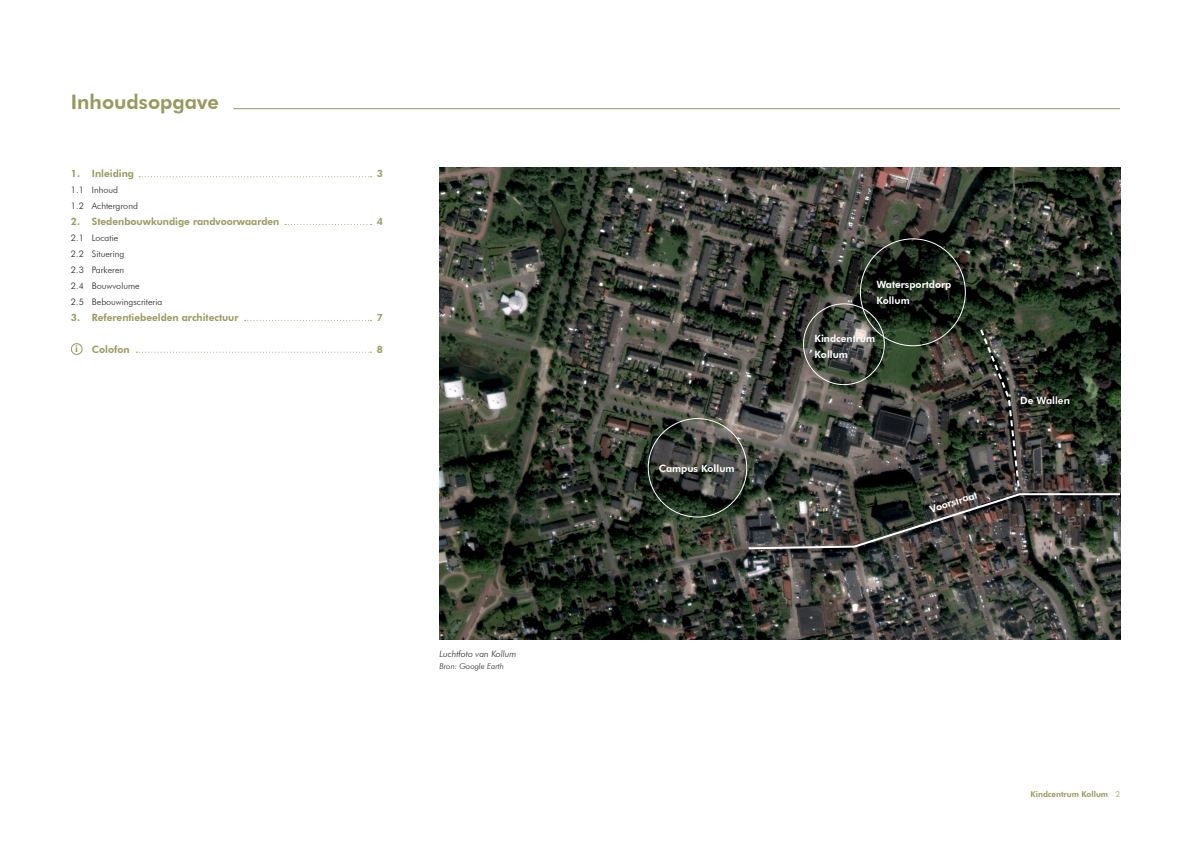
<style>
.page{position:relative;width:1191px;height:842px;background:#fff}
.page>*{position:absolute;margin:0;border:0;box-sizing:border-box;transform-origin:0 0}
.t1{font:800 20px "Futura BT";color:#99985d}
.t2{font:800 10px "Futura BT";color:#99985d}
.t3{font:800 10px "Futura BT";color:#fff}
.t4{font:700 10px "Times New Roman";color:#99985d}
.t5{font:300 9px "Futura BT";color:#231f20}
.t6{font:italic 300 9px "Futura BT";color:#231f20}
.t7{font:800 8px "Futura BT";color:#99985d}
.t8{font:italic 300 8px "Futura BT";color:#231f20}
.s1{font-weight:300}
</style>
<div class="page">
<svg style="left:139px;top:176px;width:232px;height:1px"></svg>
<svg style="left:285px;top:224px;width:86px;height:1px"></svg>
<svg style="left:245px;top:320px;width:126px;height:1px"></svg>
<img style="left:439px;top:167px;width:681px;height:473px">
<hr style="left:233px;top:108px;width:887px;height:1px;background:#99985d">
<svg style="left:136px;top:352px;width:235px;height:1px"></svg>
<div style="left:71px;top:343px;width:12px;height:12px;border:1px solid #99985d;border-radius:50%"></div>
<hr style="left:1019px;top:493px;width:101px;height:2px;background:#fff">
<svg style="left:746px;top:327px;width:276px;height:223px;background:#44463f"></svg>
<div style="left:803px;top:303px;width:82px;height:82px;border:1px solid #fff;border-radius:50%"></div>
<p class="t1" style="left:71px;top:89px;width:149px">Inhoudsopgave</p>
<p class="t2" style="left:71px;top:168px;width:65px">1. Inleiding</p>
<p class="t5" style="left:71px;top:185px;width:49px">1.1 Inhoud</p>
<p class="t5" style="left:71px;top:201px;width:68px">1.2 Achtergrond</p>
<p class="t2" style="left:71px;top:216px;width:210px">2. Stedenbouwkundige randvoorwaarden</p>
<p class="t5" style="left:71px;top:233px;width:49px">2.1 Locatie</p>
<p class="t5" style="left:71px;top:249px;width:55px">2.2 Situering</p>
<p class="t5" style="left:71px;top:265px;width:55px">2.3 Parkeren</p>
<p class="t5" style="left:71px;top:281px;width:70px">2.4 Bouwvolume</p>
<p class="t5" style="left:71px;top:297px;width:93px">2.5 Bebouwingscriteria</p>
<p class="t2" style="left:71px;top:312px;width:169px">3. Referentiebeelden architectuur</p>
<p class="t2" style="left:92px;top:344px;width:39px">Colofon</p>
<p class="t4" style="left:75px;top:342px;width:4px">i</p>
<p class="t2" style="left:377px;top:168px;width:8px">3</p>
<p class="t2" style="left:377px;top:216px;width:8px">4</p>
<p class="t2" style="left:377px;top:312px;width:8px">7</p>
<p class="t2" style="left:377px;top:344px;width:8px">8</p>
<p class="t6" style="left:439px;top:648px;width:78px">Luchtfoto van Kollum</p>
<p class="t8" style="left:439px;top:661px;width:66px">Bron: Google Earth</p>
<p class="t3" style="left:659px;top:462px;width:77px">Campus Kollum</p>
<p class="t3" style="left:876px;top:278px;width:76px">Watersportdorp</p>
<p class="t3" style="left:876px;top:294px;width:35px">Kollum</p>
<p class="t3" style="left:814px;top:333px;width:62px">Kindcentrum</p>
<p class="t3" style="left:814px;top:349px;width:35px">Kollum</p>
<p class="t3" style="left:928px;top:504px;width:51px;rotate:-18deg">Voorstraat</p>
<p class="t3" style="left:1020px;top:395px;width:51px">De Wallen</p>
<p class="t7" style="left:1030px;top:789px;width:91px">Kindcentrum Kollum <span class="s1">2</span></p>
</div>
